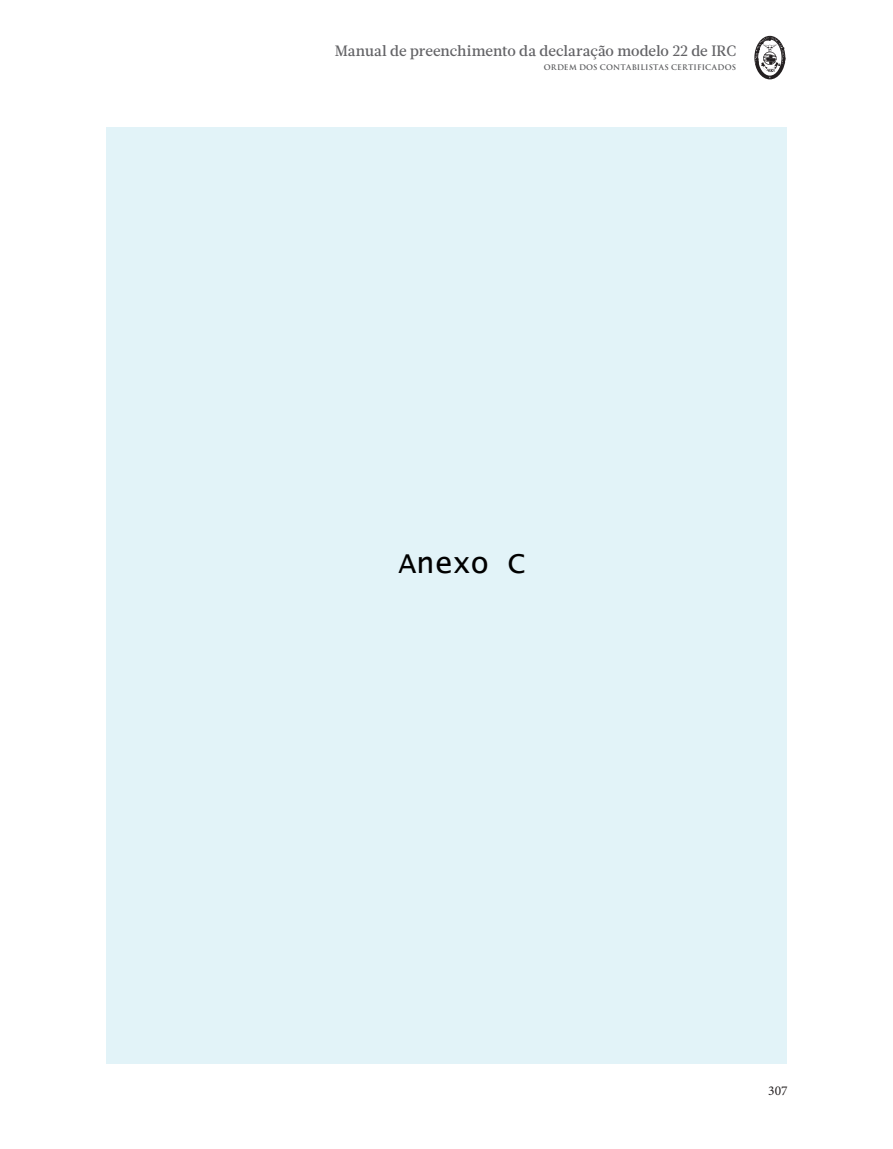
<style>
.page{position:relative;width:893px;height:1149px;background:#fff}
.page>*{position:absolute;margin:0;border:0;box-sizing:border-box;transform-origin:0 0}
.t1{font:29.85px "Lucida Console";color:#000}
.t2{font:500 15px "Glosa Text";letter-spacing:-.005em;color:#636366}
.t3{font:13.5px "Minion Pro";color:#231f20}
.t4{font:700 7.5px "Trajan Pro";letter-spacing:.025em;color:#57585a}
</style>
<div class="page">
<svg style="left:754px;top:36px;width:32px;height:43px"></svg>
<div style="left:106px;top:128px;width:681px;height:935px;background:#e2f3f8"></div>
<p class="t2" style="left:335px;top:41px;width:403px">Manual de preenchimento da declaração modelo 22 de IRC</p>
<p class="t4" style="left:544px;top:63px;width:194px">ORDEM DOS CONTABILISTAS CERTIFICADOS</p>
<p class="t1" style="left:399px;top:549px;width:128px">Anexo C</p>
<p class="t3" style="left:768px;top:1081px;width:21px">307</p>
</div>
